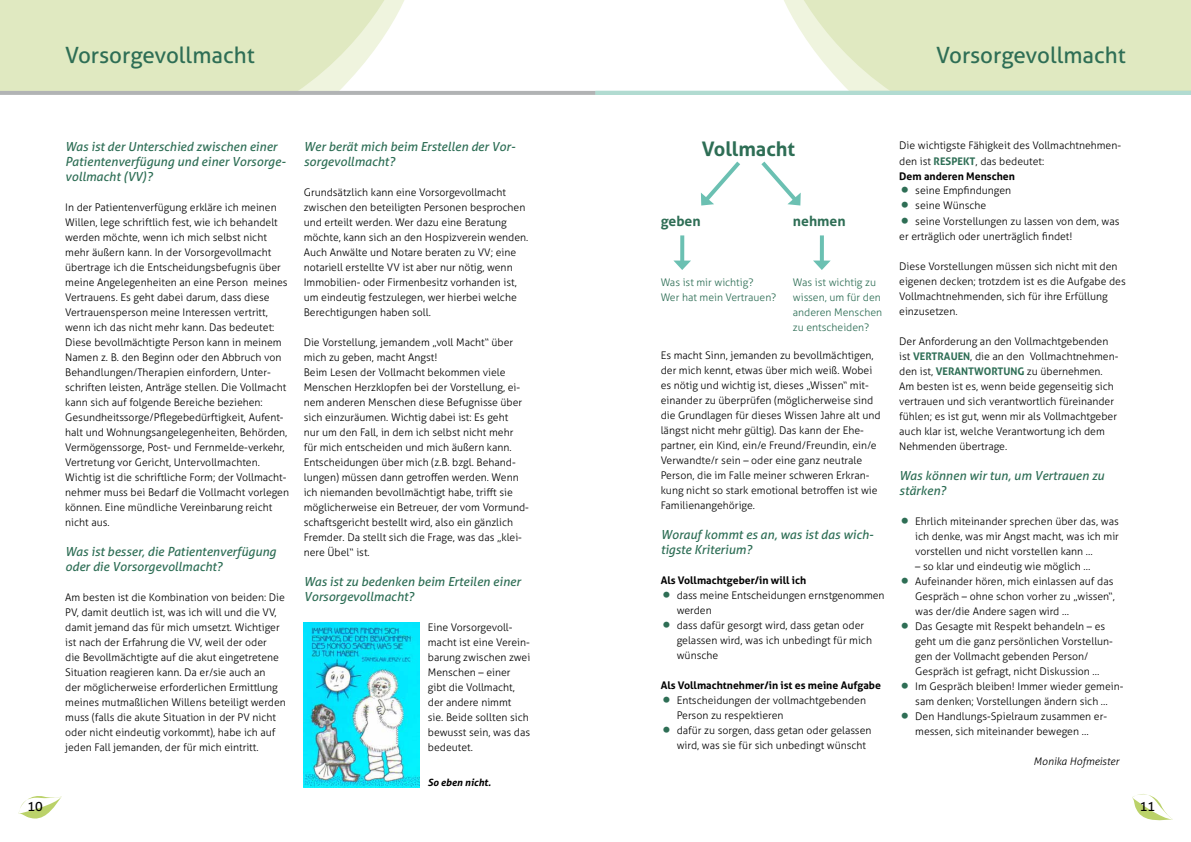
<style>
.page{position:relative;width:1191px;height:842px;background:#fff}
.page>*{position:absolute;margin:0;border:0;box-sizing:border-box;transform-origin:0 0}
.t1{font:22.4px "Aller";color:#2e6e55}
.t2{font:700 20px "Aller";color:#2e6e55}
.t3{font:700 14px "Aller";color:#2e6e55}
.t4{font:12.8px "Aller";color:#000}
.t5{font:italic 12.5px/15px "Aller";color:#2e6e55}
.t6{font:300 10.5px/15px "Aller";color:#000}
.t7{font:300 10.5px/15px "Aller";color:#2e6e55}
.t8{font:700 10.5px "Aller";color:#000}
.t9{font:italic 300 10.5px "Aller";color:#000}
.t10{font:italic 700 10px "Aller";color:#000}
.s1{font-weight:700;font-style:italic;font-size:20px;color:#2e6e55}
.s2{font-weight:700;color:#2e6e55}
.s3{font-weight:700}
</style>
<div class="page">
<svg style="left:18px;top:796px;width:44px;height:23px"></svg>
<svg style="left:1132px;top:794px;width:41px;height:27px"></svg>
<svg style="left:771px;top:0;width:420px;height:91px;background:#e3ebc9"></svg>
<svg style="left:0;top:0;width:404px;height:91px;background:#e3ebc7"></svg>
<hr style="left:0;top:91px;width:595px;height:4px;background:#b1b3b4">
<hr style="left:595px;top:91px;width:596px;height:4px;background:#b1dbd1">
<img style="left:304px;top:622px;width:115px;height:165px">
<svg style="left:700px;top:161px;width:40px;height:45px"></svg>
<svg style="left:761px;top:161px;width:40px;height:45px"></svg>
<svg style="left:680px;top:235px;width:4px;height:26px"></svg>
<svg style="left:674px;top:261px;width:17px;height:9px"></svg>
<svg style="left:820px;top:235px;width:4px;height:26px"></svg>
<svg style="left:813px;top:261px;width:17px;height:9px"></svg>
<h1 class="t1" style="left:65px;top:41px;width:191px">Vorsorgevollmacht</h1>
<h1 class="t1" style="left:936px;top:41px;width:191px">Vorsorgevollmacht</h1>
<p class="t5" style="left:65px;top:139px;width:222px">Was ist der Unterschied zwischen einer<br>Patientenverfügung und einer Vorsorge&shy;vollmacht (VV)?</p>
<p class="t6" style="left:65px;top:200px;width:225px">In der Patientenverfügung erkläre ich meinen Willen, lege schriftlich fest, wie ich behandelt werden möchte, wenn ich mich selbst nicht mehr äußern kann. In der Vorsorgevollmacht übertrage ich die Entscheidungsbefugnis über meine Angelegenheiten an eine Person meines Vertrauens. Es geht dabei darum, dass diese Vertrauensperson meine Interessen vertritt, wenn ich das nicht mehr kann. Das bedeutet:<br>Diese bevollmächtigte Person kann in meinem Namen z. B. den Beginn oder den Abbruch von Behandlungen/Therapien einfordern, Unter&shy;schriften leisten, Anträge stellen. Die Vollmacht kann sich auf folgende Bereiche beziehen:<br>Gesundheitssorge/Pflegebedürftigkeit, Aufent&shy;halt und Wohnungsangelegenheiten, Behörden, Vermögenssorge, Post- und Fernmelde-verkehr, Vertretung vor Gericht, Untervollmachten.<br>Wichtig ist die schriftliche Form; der Vollmacht&shy;nehmer muss bei Bedarf die Vollmacht vorlegen können. Eine mündliche Vereinbarung reicht nicht aus.</p>
<p class="t5" style="left:65px;top:544px;width:212px">Was ist besser, die Patientenverfügung oder die Vorsorgevollmacht?</p>
<p class="t6" style="left:65px;top:590px;width:222px">Am besten ist die Kombination von beiden: Die PV, damit deutlich ist, was ich will und die VV, damit jemand das für mich umsetzt. Wichtiger ist nach der Erfahrung die VV, weil der oder<br>die Bevollmächtigte auf die akut eingetretene Situation reagieren kann. Da er/sie auch an<br>der möglicherweise erforderlichen Ermittlung meines mutmaßlichen Willens beteiligt werden muss (falls die akute Situation in der PV nicht oder nicht eindeutig vorkommt), habe ich auf jeden Fall jemanden, der für mich eintritt.</p>
<p class="t5" style="left:304px;top:139px;width:213px">Wer berät mich beim Erstellen der Vor&shy;sorgevollmacht?</p>
<p class="t6" style="left:304px;top:185px;width:226px">Grundsätzlich kann eine Vorsorgevollmacht zwischen den beteiligten Personen besprochen und erteilt werden. Wer dazu eine Beratung möchte, kann sich an den Hospizverein wenden.<br>Auch Anwälte und Notare beraten zu VV; eine notariell erstellte VV ist aber nur nötig, wenn Immobilien- oder Firmenbesitz vorhanden ist, um eindeutig festzulegen, wer hierbei welche Berechtigungen haben soll.</p>
<p class="t6" style="left:304px;top:335px;width:227px">Die Vorstellung, jemandem „voll Macht“ über mich zu geben, macht Angst!<br>Beim Lesen der Vollmacht bekommen viele Menschen Herzklopfen bei der Vorstellung, ei&shy;nem anderen Menschen diese Befugnisse über sich einzuräumen. Wichtig dabei ist: Es geht<br>nur um den Fall, in dem ich selbst nicht mehr für mich entscheiden und mich äußern kann.<br>Entscheidungen über mich (z.B. bzgl. Behand&shy;lungen) müssen dann getroffen werden. Wenn ich niemanden bevollmächtigt habe, trifft sie möglicherweise ein Betreuer, der vom Vormund&shy;schaftsgericht bestellt wird, also ein gänzlich Fremder. Da stellt sich die Frage, was das „klei&shy;nere Übel“ ist.</p>
<p class="t5" style="left:304px;top:574px;width:218px">Was ist zu bedenken beim Erteilen einer<br>Vorsorgevollmacht?</p>
<p class="t6" style="left:428px;top:620px;width:104px">Eine Vorsorgevoll&shy;macht ist eine Verein&shy;barung zwischen zwei<br>Menschen – einer gibt die Vollmacht, der andere nimmt<br>sie. Beide sollten sich bewusst sein, was das bedeutet.</p>
<p class="t10" style="left:428px;top:776px;width:65px">So eben nicht.</p>
<h2 class="t2" style="left:702px;top:137px;width:95px">Vollmacht</h2>
<h3 class="t3" style="left:660px;top:212px;width:41px">geben</h3>
<h3 class="t3" style="left:793px;top:212px;width:54px">nehmen</h3>
<p class="t7" style="left:660px;top:275px;width:117px">Was ist mir wichtig?<br>Wer hat mein Vertrauen?</p>
<p class="t7" style="left:793px;top:275px;width:91px">Was ist wichtig zu wissen, um für den anderen Menschen zu entscheiden?</p>
<p class="t6" style="left:660px;top:348px;width:221px">Es macht Sinn, jemanden zu bevollmächtigen, der mich kennt, etwas über mich weiß. Wobei es nötig und wichtig ist, dieses „Wissen“ mit&shy;einander zu überprüfen (möglicherweise sind die Grundlagen für dieses Wissen Jahre alt und längst nicht mehr gültig). Das kann der Ehe&shy;partner, ein Kind, ein/e Freund/Freundin, ein/e Verwandte/r sein – oder eine ganz neutrale Person, die im Falle meiner schweren Erkran&shy;kung nicht so stark emotional betroffen ist wie Familienangehörige.</p>
<p class="t5" style="left:660px;top:527px;width:214px">Worauf kommt es an, was ist das wich&shy;tigste Kriterium?</p>
<p class="t8" style="left:660px;top:574px;width:147px">Als Vollmachtgeber/in will ich</p>
<p class="t6" style="left:676px;top:588px;width:209px;text-indent:-16px"><span class="s1">•</span> dass meine Entscheidungen ernstgenommen werden</p>
<p class="t6" style="left:676px;top:618px;width:197px;text-indent:-16px"><span class="s1">•</span> dass dafür gesorgt wird, dass getan oder gelassen wird, was ich unbedingt für mich wünsche</p>
<p class="t8" style="left:660px;top:679px;width:222px">Als Vollmachtnehmer/in ist es meine Aufgabe</p>
<p class="t6" style="left:676px;top:693px;width:191px;text-indent:-16px"><span class="s1">•</span> Entscheidungen der vollmachtgebenden<br>Person zu respektieren</p>
<p class="t6" style="left:676px;top:723px;width:196px;text-indent:-16px"><span class="s1">•</span> dafür zu sorgen, dass getan oder gelassen wird, was sie für sich unbedingt wünscht</p>
<p class="t6" style="left:899px;top:138px;width:223px">Die wichtigste Fähigkeit des Vollmachtnehmen&shy;den ist <span class="s2">Respekt</span>, das bedeutet:<br><span class="s3">Dem anderen Menschen</span></p>
<p class="t6" style="left:899px;top:183px;width:114px"><span class="s1">•</span> seine Empfindungen</p>
<p class="t6" style="left:899px;top:198px;width:89px"><span class="s1">•</span> seine Wünsche</p>
<p class="t6" style="left:899px;top:213px;width:222px"><span class="s1">•</span> seine Vorstellungen zu lassen von dem, was er erträglich oder unerträglich findet!</p>
<p class="t6" style="left:899px;top:258px;width:228px">Diese Vorstellungen müssen sich nicht mit den eigenen decken; trotzdem ist es die Aufgabe des Vollmachtnehmenden, sich für ihre Erfüllung einzusetzen.</p>
<p class="t6" style="left:899px;top:333px;width:221px">Der Anforderung an den Vollmachtgebenden ist <span class="s2">Vertrauen</span>, die an den Vollmachtnehmen&shy;den ist, <span class="s2">Veran</span></p>
<p class="t6" style="left:899px;top:363px;width:219px;text-indent:69px"><span class="s2">twortung</span> zu übernehmen.<br>Am besten ist es, wenn beide gegenseitig sich vertrauen und sich verantwortlich füreinander fühlen; es ist gut, wenn mir als Vollmachtgeber auch klar ist, welche Verantwortung ich dem Nehmenden übertrage.</p>
<p class="t5" style="left:899px;top:467px;width:207px">Was können wir tun, um Vertrauen zu stärken?</p>
<p class="t6" style="left:915px;top:513px;width:205px;text-align:justify;text-indent:-16px"><span class="s1">•</span> Ehrlich miteinander sprechen über das, was ich denke, was mir Angst macht, was ich mir vorstellen und nicht vorstellen kann …</p>
<p class="t6" style="left:915px;top:558px;width:177px">– so klar und eindeutig wie möglich …</p>
<p class="t6" style="left:915px;top:573px;width:201px;text-indent:-16px"><span class="s1">•</span> Aufeinander hören, mich einlassen auf das<br>Gespräch – ohne schon vorher zu „wissen“, was der/die Andere sagen wird …</p>
<p class="t6" style="left:915px;top:618px;width:199px;text-indent:-16px"><span class="s1">•</span> Das Gesagte mit Respekt behandeln – es geht um die ganz persönlichen Vorstellun&shy;gen der Vollmacht gebenden Person/ Gespräch ist gefragt, nicht Diskussion …</p>
<p class="t6" style="left:899px;top:678px;width:226px;text-align:center"><span class="s1">•</span> Im Gespräch bleiben! Immer wieder gemein&shy;sam denken; Vorstellungen ändern sich …</p>
<p class="t6" style="left:899px;top:708px;width:209px;text-align:center"><span class="s1">•</span> Den Handlungs-Spielraum zusammen er&shy;messen, sich miteinander bewegen …</p>
<p class="t9" style="left:1033px;top:754px;width:87px">Monika Hofmeister</p>
<p class="t4" style="left:28px;top:798px;width:17px">10</p>
<p class="t4" style="left:1139px;top:798px;width:17px">11</p>
</div>
